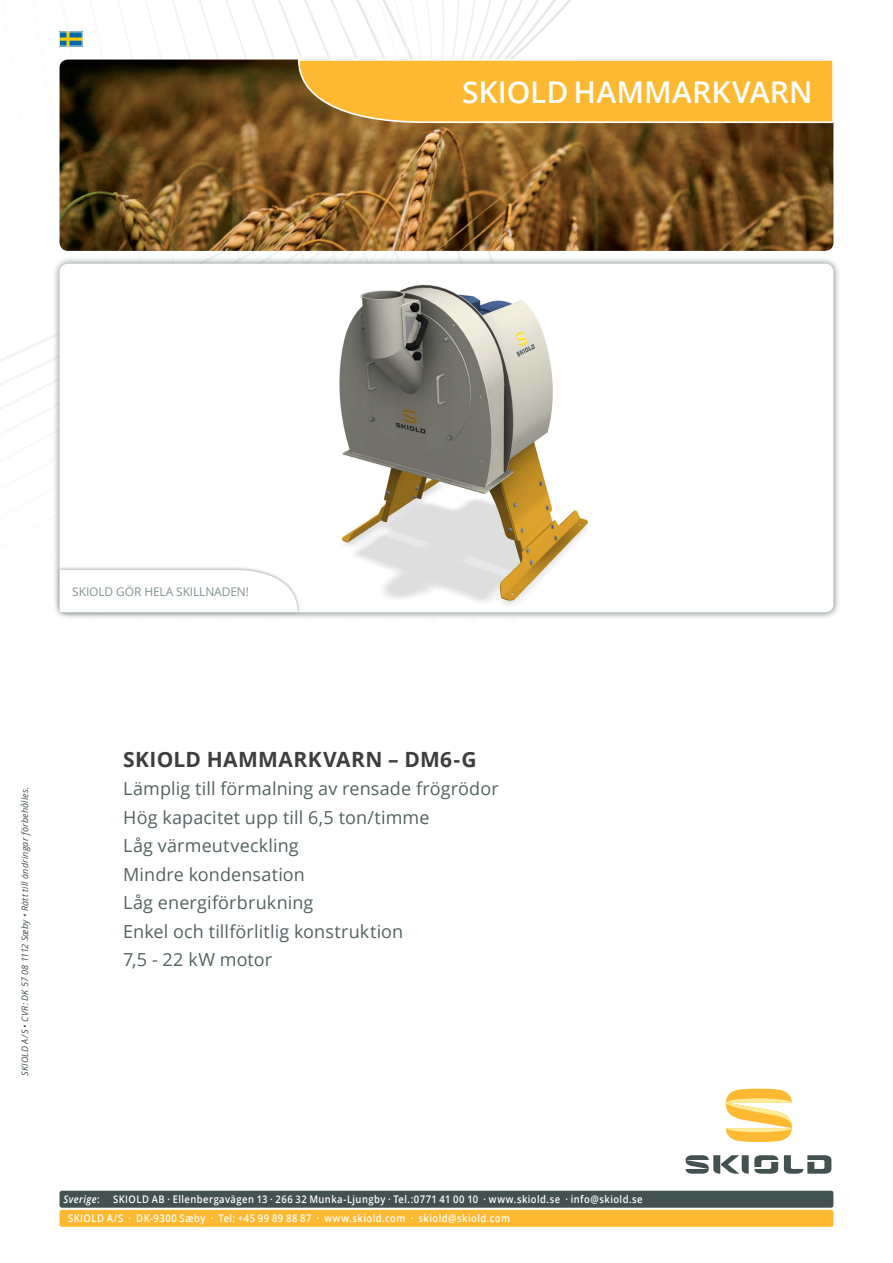
<style>
.page{position:relative;width:893px;height:1263px;background:#fff}
.page>*{position:absolute;margin:0;border:0;box-sizing:border-box;transform-origin:0 0}
.headline_1{font:600 30px "Open Sans";letter-spacing:.005em;color:#fff}
.headline_4_bold{font:700 21px "Open Sans";letter-spacing:.02em;color:#3e3e3f}
.front_page_body_text{font:18px "Open Sans";letter-spacing:.005em;color:#536262}
.t1{font:12px "Open Sans";letter-spacing:-.01em;color:#849293}
.t2{font:600 10.5px "Open Sans";letter-spacing:.045em;color:#fff;scale:.9 1}
.t3{font:italic 600 10.5px "Open Sans";letter-spacing:.04em;color:#fff;scale:.9 1}
.t4{font:italic 9px "Open Sans";letter-spacing:.025em;color:#435151}
.s1{font-style:normal}
</style>
<div class="page">
<svg style="left:0;top:0;width:834px;height:398px"></svg>
<div style="left:52px;top:256px;width:789px;height:364px;background:#435151;opacity:.75"></div>
<div style="left:60px;top:264px;width:773px;height:348px;background:#fff;border-radius:9px"></div>
<div style="left:60px;top:1210px;width:773px;height:17px;background:#fdb932;border-radius:2px"></div>
<svg style="left:686px;top:1155px;width:145px;height:19px"></svg>
<svg style="left:726px;top:1089px;width:66px;height:53px"></svg>
<div style="left:60px;top:1191px;width:773px;height:17px;background:#435151;border-radius:2px"></div>
<img style="left:60px;top:60px;width:773px;height:191px">
<img style="left:339px;top:284px;width:249px;height:321px">
<svg style="left:297px;top:58px;width:537px;height:66px;background:#f5b83f"></svg>
<div style="left:56px;top:566px;width:245px;height:50px;background:#435151;opacity:.5"></div>
<svg style="left:60px;top:570px;width:238px;height:42px"></svg>
<img style="left:61px;top:34px;width:19px;height:10px">
<p class="headline_1" style="left:462px;top:71px;width:352px">SKIOLD HAMMARKVARN</p>
<p class="t1" style="left:72px;top:583px;width:178px">SKIOLD GÖR HELA SKILLNADEN!</p>
<p class="t4" style="left:19px;top:1076px;width:291px;rotate:-90deg">SKIOLD A/S • CVR: DK 57 08 1112 Sæby • Rätt till ändringar förbehålles.</p>
<p class="headline_4_bold" style="left:123px;top:744px;width:355px">SKIOLD HAMMARKVARN – DM6-G</p>
<p class="front_page_body_text" style="left:123px;top:776px;width:377px">Lämplig till förmalning av rensade frögrödor</p>
<p class="front_page_body_text" style="left:123px;top:805px;width:308px">Hög kapacitet upp till 6,5 ton/timme</p>
<p class="front_page_body_text" style="left:123px;top:833px;width:177px">Låg värmeutveckling</p>
<p class="front_page_body_text" style="left:123px;top:862px;width:183px">Mindre kondensation</p>
<p class="front_page_body_text" style="left:123px;top:890px;width:192px">Låg energiförbrukning</p>
<p class="front_page_body_text" style="left:123px;top:919px;width:282px">Enkel och tillförlitlig konstruktion</p>
<p class="front_page_body_text" style="left:123px;top:947px;width:150px">7,5 - 22 kW motor</p>
<p class="t3" style="left:63px;top:1192px;width:42px">Sverige<span class="s1">:</span></p>
<p class="t2" style="left:113px;top:1192px;width:590px">SKIOLD AB · Ellenbergavägen 13 · 266 32 Munka-Ljungby · Tel.:0771 41 00 10 · www.skiold.se · info@skiold.se</p>
<p class="t2" style="left:68px;top:1211px;width:493px">SKIOLD A/S · DK-9300 Sæby · Tel: +45 99 89 88 87 · www.skiold.com · skiold@skiold.com</p>
</div>
